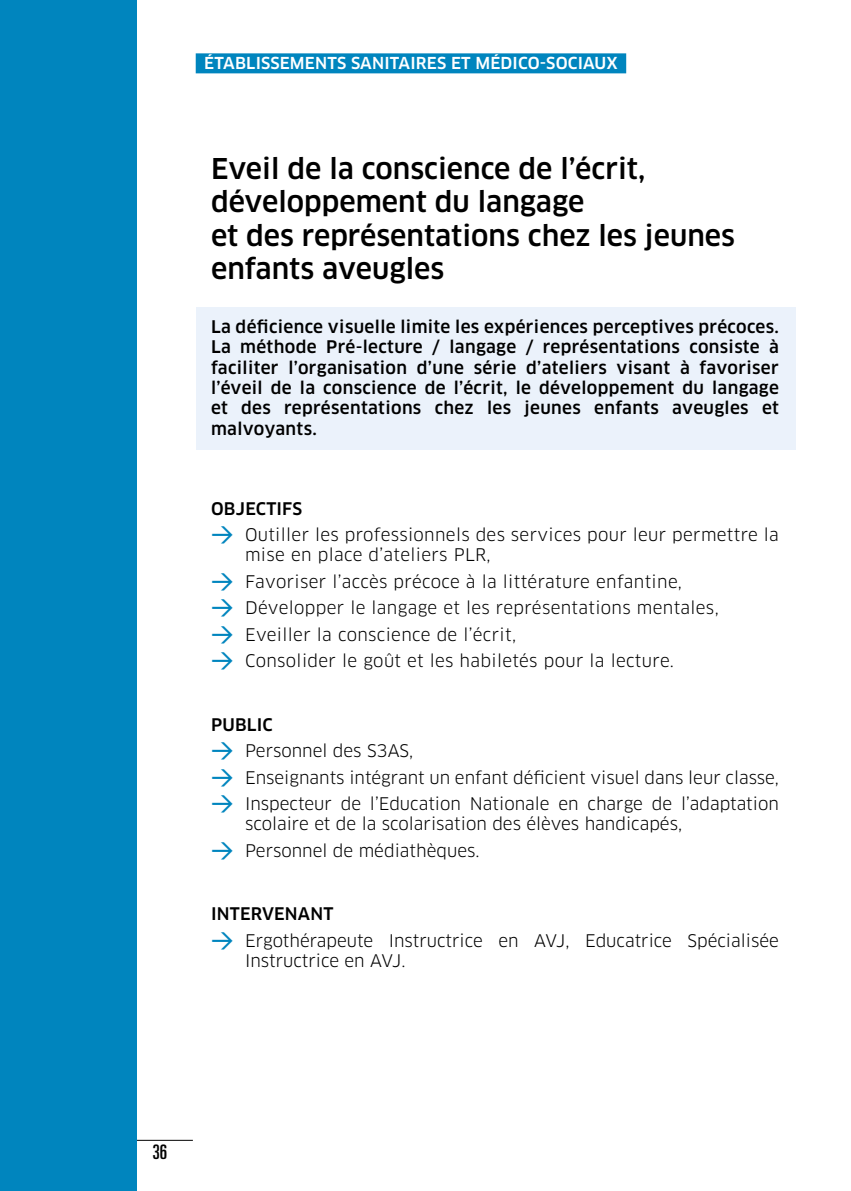
<style>
.page{position:relative;width:851px;height:1191px;background:#fff}
.page>*{position:absolute;margin:0;border:0;box-sizing:border-box;transform-origin:0 0}
.t1{font:500 28px/33.6px "Clan OT";color:#000}
.t2{font:ultra-condensed 20px "Univers LT";color:#000}
.t3{font:500 17px/20.4px "Clan OT";letter-spacing:.015em;color:#000;text-align:justify}
.t4{font:17px/20.4px "Clan OT";color:#000}
.t5{font:17px/20.4px "Clan OT";letter-spacing:.02em;color:#000}
.t6{font:500 16.2px "Clan OT";letter-spacing:.01em;color:#fff}
.s1{font-family:"DIN Pro";font-weight:500;font-size:22px;color:#0085be}
</style>
<div class="page">
<hr style="left:123px;top:1139px;width:70px;height:1px;background:#000">
<div style="left:0;top:0;width:136px;height:1191px;background:#0085be"></div>
<div style="left:196px;top:307px;width:599px;height:142px;background:#ebf2fb"></div>
<div style="left:196px;top:53px;width:430px;height:20px;background:#0085be"></div>
<p class="t6" style="left:204px;top:54px;width:415px">ÉTABLISSEMENTS SANITAIRES ET MÉDICO-SOCIAUX</p>
<h1 class="t1" style="left:211px;top:152px;width:525px">Eveil de la conscience de l’écrit, développement du langage<br>et des représentations chez les jeunes enfants aveugles</h1>
<p class="t3" style="left:211px;top:316px;width:569px">La déficience visuelle limite les expériences perceptives précoces.<br>La méthode Pré-lecture / langage / représentations consiste à faciliter l’organisation d’une série d’ateliers visant à favoriser l’éveil de la conscience de l’écrit, le développement du langage et des représentations chez les jeunes enfants aveugles et malvoyants.</p>
<p class="t3" style="left:211px;top:498px;width:93px">OBJECTIFS</p>
<p class="t5" style="left:245px;top:524px;width:535px;text-indent:-34px"><span class="s1">→</span> Outiller les professionnels des services pour leur permettre la mise en place d’ateliers PLR,</p>
<p class="t5" style="left:211px;top:571px;width:472px"><span class="s1">→</span> Favoriser l’accès précoce à la littérature enfantine,</p>
<p class="t5" style="left:211px;top:598px;width:509px"><span class="s1">→</span> Développer le langage et les représentations mentales,</p>
<p class="t5" style="left:211px;top:624px;width:306px"><span class="s1">→</span> Eveiller la conscience de l’écrit,</p>
<p class="t5" style="left:211px;top:650px;width:464px"><span class="s1">→</span> Consolider le goût et les habiletés pour la lecture.</p>
<p class="t3" style="left:211px;top:714px;width:63px">PUBLIC</p>
<p class="t4" style="left:211px;top:740px;width:204px"><span class="s1">→</span> Personnel des S3AS,</p>
<p class="t4" style="left:211px;top:767px;width:569px"><span class="s1">→</span> Enseignants intégrant un enfant déficient visuel dans leur classe,</p>
<p class="t4" style="left:245px;top:793px;width:535px;text-indent:-34px"><span class="s1">→</span> Inspecteur de l’Education Nationale en charge de l’adaptation scolaire et de la scolarisation des élèves handicapés,</p>
<p class="t4" style="left:211px;top:840px;width:270px"><span class="s1">→</span> Personnel de médiathèques.</p>
<p class="t3" style="left:211px;top:904px;width:124px">INTERVENANT</p>
<p class="t4" style="left:245px;top:930px;width:535px;text-indent:-34px"><span class="s1">→</span> Ergothérapeute Instructrice en AVJ, Educatrice Spécialisée<br>Instructrice en AVJ.</p>
<p class="t2" style="left:152px;top:1140px;width:16px">36</p>
</div>
